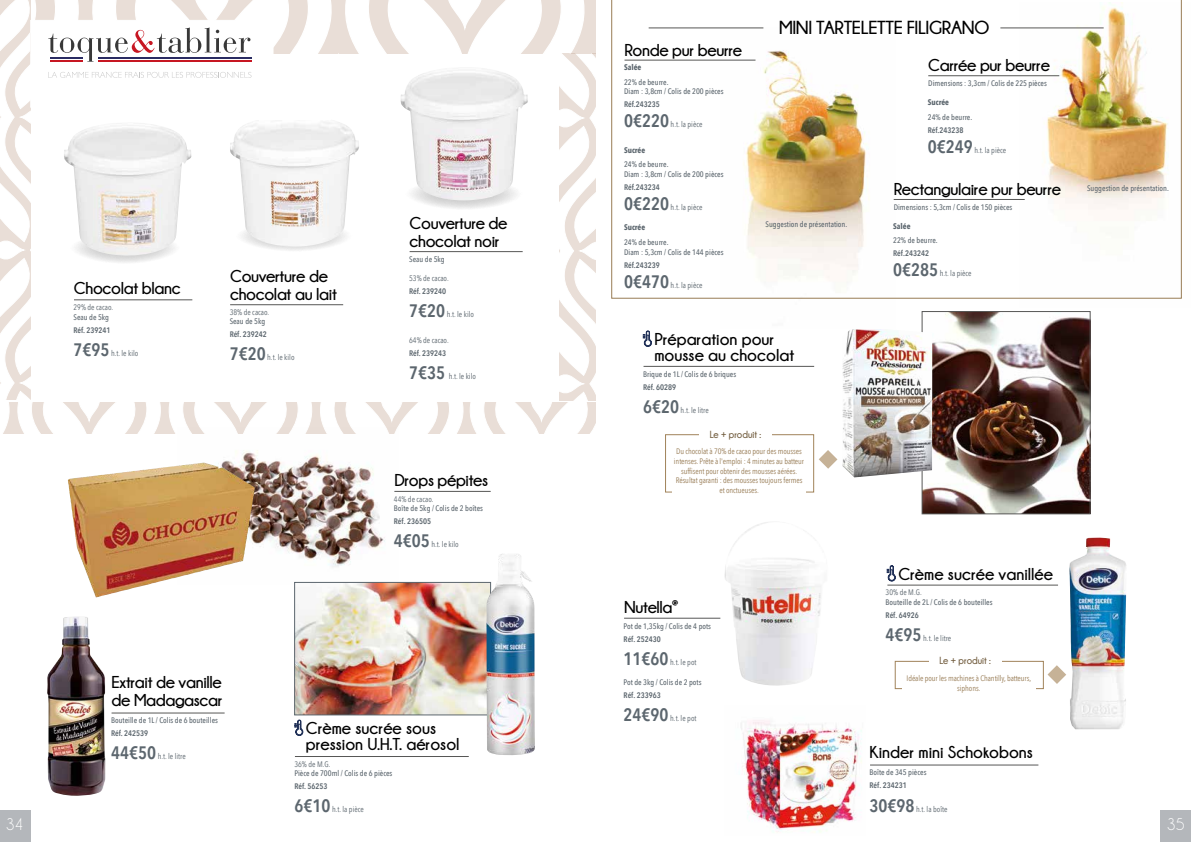
<style>
.page{position:relative;width:1191px;height:842px;background:#fff}
.page>*{position:absolute;margin:0;border:0;box-sizing:border-box;transform-origin:0 0}
.t1{font:700 18.8px "Champagne&Limousines";letter-spacing:-.02em;color:#000}
.t2{font:600 18px "Avenir Next Condensed";color:#5c666e}
.t3{font:700 17.1px/18px "Champagne&Limousines";letter-spacing:-.02em;color:#000}
.t4{font:700 17.1px/16px "Champagne&Limousines";color:#000}
.t5{font:17.1px "Champagne&Limousines";color:#fff}
.t6{font:700 10.3px "Champagne&Limousines";color:#735e40;scale:.93 1}
.t7{font:500 8px/9.6px "Avenir Next Condensed";color:#5c666e}
.t8{font:8px "Avenir Next Condensed";color:#5c666e}
.t9{font:8px/9.6px "Avenir Next Condensed";letter-spacing:-.01em;color:#987c55;text-align:center}
.t10{font:600 8px "Avenir Next Condensed";color:#5c666e}
.t11{font:700 8px "Avenir Next Condensed";color:#5c666e}
</style>
<div class="page">
<div style="left:0;top:810px;width:30px;height:32px;background:#b4b7bb"></div>
<div style="left:1160px;top:810px;width:31px;height:32px;background:#b4b7bb"></div>
<img style="left:1084px;top:537px;width:15px;height:19px">
<svg style="left:887px;top:565px;width:8px;height:16px"></svg>
<hr style="left:887px;top:585px;width:171px;height:1px;background:#575756">
<img style="left:202px;top:450px;width:196px;height:132px">
<img style="left:68px;top:463px;width:135px;height:134px">
<img style="left:296px;top:584px;width:190px;height:129px">
<div style="left:294px;top:582px;width:197px;height:133px;border:1px solid #5c666e"></div>
<hr style="left:394px;top:491px;width:97px;height:1px;background:#575756">
<img style="left:486px;top:554px;width:49px;height:201px">
<img style="left:47px;top:616px;width:59px;height:180px">
<hr style="left:112px;top:713px;width:113px;height:1px;background:#575756">
<svg style="left:0;top:0;width:595px;height:434px"></svg>
<svg style="left:294px;top:720px;width:9px;height:16px"></svg>
<hr style="left:295px;top:756px;width:174px;height:1px;background:#575756">
<img style="left:924px;top:313px;width:164px;height:199px">
<div style="left:922px;top:311px;width:168px;height:203px;border:1px solid #575756"></div>
<svg style="left:643px;top:331px;width:8px;height:16px"></svg>
<hr style="left:643px;top:366px;width:171px;height:1px;background:#575756">
<svg style="left:819px;top:450px;width:18px;height:19px"></svg>
<svg style="left:1047px;top:665px;width:19px;height:19px"></svg>
<img style="left:842px;top:327px;width:90px;height:150px">
<img style="left:724px;top:522px;width:97px;height:164px">
<div style="left:665px;top:434px;width:149px;height:58px;border:1px solid #a1835a"></div>
<div style="left:699px;top:430px;width:73px;height:43px;background:#fff"></div>
<div style="left:672px;top:446px;width:134px;height:68px;background:#fff"></div>
<div style="left:894px;top:661px;width:149px;height:28px;border:1px solid #a1835a"></div>
<div style="left:929px;top:657px;width:72px;height:43px;background:#fff"></div>
<div style="left:901px;top:673px;width:134px;height:68px;background:#fff"></div>
<img style="left:720px;top:298px;width:175px;height:30px">
<svg style="left:611px;top:0;width:570px;height:298px"></svg>
<hr style="left:893px;top:199px;width:131px;height:1px;background:#575756">
<hr style="left:870px;top:765px;width:168px;height:1px;background:#575756">
<img style="left:741px;top:720px;width:121px;height:113px">
<hr style="left:624px;top:618px;width:96px;height:1px;background:#575756">
<h3 class="t3" style="left:74px;top:279px;width:108px">Chocolat blanc</h3>
<p class="t8" style="left:74px;top:300px;width:41px">29% de cacao.</p>
<p class="t7" style="left:74px;top:312px;width:37px">Seau de 5kg</p>
<p class="t10" style="left:74px;top:323px;width:39px">Réf. 239241</p>
<h2 class="t2" style="left:74px;top:334px;width:37px">7€95</h2>
<p class="t8" style="left:111px;top:346px;width:29px">h.t. le kilo</p>
<h3 class="t3" style="left:230px;top:267px;width:108px">Couverture de chocolat au lait</h3>
<p class="t8" style="left:230px;top:305px;width:41px">38% de cacao.</p>
<p class="t7" style="left:230px;top:317px;width:37px">Seau de 5kg</p>
<p class="t10" style="left:230px;top:328px;width:39px">Réf. 239242</p>
<h2 class="t2" style="left:230px;top:339px;width:37px">7€20</h2>
<p class="t8" style="left:267px;top:351px;width:29px">h.t. le kilo</p>
<h3 class="t3" style="left:409px;top:214px;width:99px">Couverture de chocolat noir</h3>
<p class="t7" style="left:409px;top:254px;width:37px">Seau de 5kg</p>
<p class="t8" style="left:409px;top:271px;width:41px">53% de cacao.</p>
<p class="t10" style="left:409px;top:284px;width:39px">Réf. 239240</p>
<h2 class="t2" style="left:409px;top:295px;width:37px">7€20</h2>
<p class="t8" style="left:447px;top:307px;width:29px">h.t. le kilo</p>
<p class="t8" style="left:409px;top:333px;width:41px">64% de cacao.</p>
<p class="t10" style="left:409px;top:346px;width:39px">Réf. 239243</p>
<h2 class="t2" style="left:409px;top:357px;width:37px">7€35</h2>
<p class="t8" style="left:449px;top:369px;width:29px">h.t. le kilo</p>
<h3 class="t3" style="left:394px;top:471px;width:95px">Drops pépites</h3>
<p class="t8" style="left:394px;top:492px;width:41px">44% de cacao.</p>
<p class="t7" style="left:394px;top:503px;width:91px">Boîte de 5kg / Colis de 2 boîtes</p>
<p class="t10" style="left:394px;top:514px;width:39px">Réf. 236505</p>
<h2 class="t2" style="left:394px;top:525px;width:37px">4€05</h2>
<p class="t8" style="left:431px;top:537px;width:29px">h.t. le kilo</p>
<h3 class="t3" style="left:112px;top:673px;width:113px">Extrait de vanille de Madagascar</h3>
<p class="t7" style="left:111px;top:715px;width:108px">Bouteille de 1L / Colis de 6 bouteilles</p>
<p class="t10" style="left:111px;top:726px;width:39px">Réf. 242539</p>
<h2 class="t2" style="left:111px;top:737px;width:46px">44€50</h2>
<p class="t8" style="left:158px;top:749px;width:30px">h.t. le litre</p>
<h3 class="t4" style="left:306px;top:720px;width:155px">Crème sucrée sous pression U.H.T. aérosol</h3>
<p class="t8" style="left:294px;top:757px;width:38px">36% de M.G.</p>
<p class="t7" style="left:294px;top:769px;width:99px">Pièce de 700ml / Colis de 6 pièces</p>
<p class="t10" style="left:294px;top:779px;width:35px">Réf. 56253</p>
<h2 class="t2" style="left:294px;top:790px;width:37px">6€10</h2>
<p class="t8" style="left:332px;top:803px;width:33px">h.t. la pièce</p>
<h3 class="t3" style="left:624px;top:41px;width:119px">Ronde pur beurre</h3>
<p class="t11" style="left:624px;top:63px;width:19px">Salée</p>
<p class="t7" style="left:624px;top:77px;width:101px">22% de beurre.<br>Diam : 3,8cm / Colis de 200 pièces</p>
<p class="t10" style="left:624px;top:98px;width:37px">Réf.243235</p>
<h2 class="t2" style="left:624px;top:106px;width:46px">0€220</h2>
<p class="t8" style="left:670px;top:118px;width:33px">h.t. la pièce</p>
<p class="t11" style="left:624px;top:145px;width:23px">Sucrée</p>
<p class="t7" style="left:624px;top:159px;width:101px">24% de beurre.<br>Diam : 3,8cm / Colis de 200 pièces</p>
<p class="t10" style="left:624px;top:180px;width:37px">Réf.243234</p>
<h2 class="t2" style="left:624px;top:188px;width:46px">0€220</h2>
<p class="t8" style="left:670px;top:200px;width:33px">h.t. la pièce</p>
<p class="t11" style="left:624px;top:223px;width:23px">Sucrée</p>
<p class="t7" style="left:624px;top:237px;width:101px">24% de beurre.<br>Diam : 5,3cm / Colis de 144 pièces</p>
<p class="t10" style="left:624px;top:258px;width:37px">Réf.243239</p>
<h2 class="t2" style="left:624px;top:266px;width:46px">0€470</h2>
<p class="t8" style="left:670px;top:278px;width:33px">h.t. la pièce</p>
<h1 class="t1" style="left:779px;top:17px;width:212px">MINI TARTELETTE FILIGRANO</h1>
<p class="t7" style="left:765px;top:220px;width:83px">Suggestion de présentation.</p>
<h3 class="t3" style="left:928px;top:56px;width:123px">Carrée pur beurre</h3>
<p class="t11" style="left:927px;top:97px;width:23px">Sucrée</p>
<p class="t7" style="left:927px;top:112px;width:46px">24% de beurre.</p>
<p class="t10" style="left:927px;top:123px;width:37px">Réf.243238</p>
<h2 class="t2" style="left:927px;top:131px;width:46px">0€249</h2>
<p class="t8" style="left:974px;top:143px;width:33px">h.t. la pièce</p>
<p class="t7" style="left:928px;top:78px;width:120px">Dimensions : 3,3cm / Colis de 225 pièces</p>
<h3 class="t3" style="left:893px;top:180px;width:169px">Rectangulaire pur beurre</h3>
<p class="t7" style="left:893px;top:202px;width:120px">Dimensions : 5,3cm / Colis de 150 pièces</p>
<p class="t11" style="left:893px;top:221px;width:19px">Salée</p>
<p class="t7" style="left:893px;top:236px;width:46px">22% de beurre.</p>
<p class="t10" style="left:893px;top:247px;width:37px">Réf.243242</p>
<h2 class="t2" style="left:893px;top:255px;width:46px">0€285</h2>
<p class="t8" style="left:939px;top:267px;width:33px">h.t. la pièce</p>
<h3 class="t4" style="left:654px;top:331px;width:141px">Préparation pour mousse au chocolat</h3>
<p class="t7" style="left:643px;top:369px;width:95px">Brique de 1L / Colis de 6 briques</p>
<p class="t10" style="left:643px;top:380px;width:35px">Réf. 60289</p>
<h2 class="t2" style="left:643px;top:391px;width:37px">6€20</h2>
<p class="t8" style="left:680px;top:403px;width:30px">h.t. le litre</p>
<p class="t6" style="left:710px;top:428px;width:57px">Le + produit :</p>
<p class="t9" style="left:674px;top:446px;width:132px">Du chocolat à 70% de cacao pour des mousses intenses. Prête à l'emploi : 4 minutes au batteur suffisent pour obtenir des mousses aérées.<br>Résultat garanti : des mousses toujours fermes et onctueuses.</p>
<p class="t7" style="left:1087px;top:183px;width:83px">Suggestion de présentation.</p>
<h3 class="t3" style="left:624px;top:598px;width:56px">Nutella<sup>®</sup></h3>
<p class="t7" style="left:623px;top:621px;width:89px">Pot de 1,35kg / Colis de 4 pots</p>
<p class="t10" style="left:623px;top:632px;width:39px">Réf. 252430</p>
<h2 class="t2" style="left:623px;top:643px;width:46px">11€60</h2>
<p class="t8" style="left:670px;top:655px;width:28px">h.t. le pot</p>
<p class="t7" style="left:623px;top:677px;width:79px">Pot de 3kg / Colis de 2 pots</p>
<p class="t10" style="left:623px;top:688px;width:39px">Réf. 233963</p>
<h2 class="t2" style="left:623px;top:699px;width:46px">24€90</h2>
<p class="t8" style="left:670px;top:711px;width:28px">h.t. le pot</p>
<h3 class="t4" style="left:898px;top:566px;width:156px">Crème sucrée vanillée</h3>
<p class="t8" style="left:885px;top:586px;width:38px">30% de M.G.</p>
<p class="t7" style="left:885px;top:597px;width:108px">Bouteille de 2L / Colis de 6 bouteilles</p>
<p class="t10" style="left:885px;top:608px;width:35px">Réf. 64926</p>
<h2 class="t2" style="left:885px;top:619px;width:37px">4€95</h2>
<p class="t8" style="left:923px;top:631px;width:30px">h.t. le litre</p>
<p class="t6" style="left:939px;top:655px;width:57px">Le + produit :</p>
<p class="t9" style="left:906px;top:673px;width:126px">Idéale pour les machines à Chantilly, batteurs, siphons.</p>
<h3 class="t4" style="left:869px;top:744px;width:165px">Kinder mini Schokobons</h3>
<p class="t7" style="left:869px;top:768px;width:58px">Boîte de 345 pièces</p>
<p class="t10" style="left:869px;top:779px;width:39px">Réf. 234231</p>
<h2 class="t2" style="left:869px;top:790px;width:46px">30€98</h2>
<p class="t8" style="left:916px;top:802px;width:33px">h.t. la boîte</p>
<h3 class="t5" style="left:6px;top:816px;width:19px">34</h3>
<h3 class="t5" style="left:1166px;top:816px;width:19px">35</h3>
</div>
